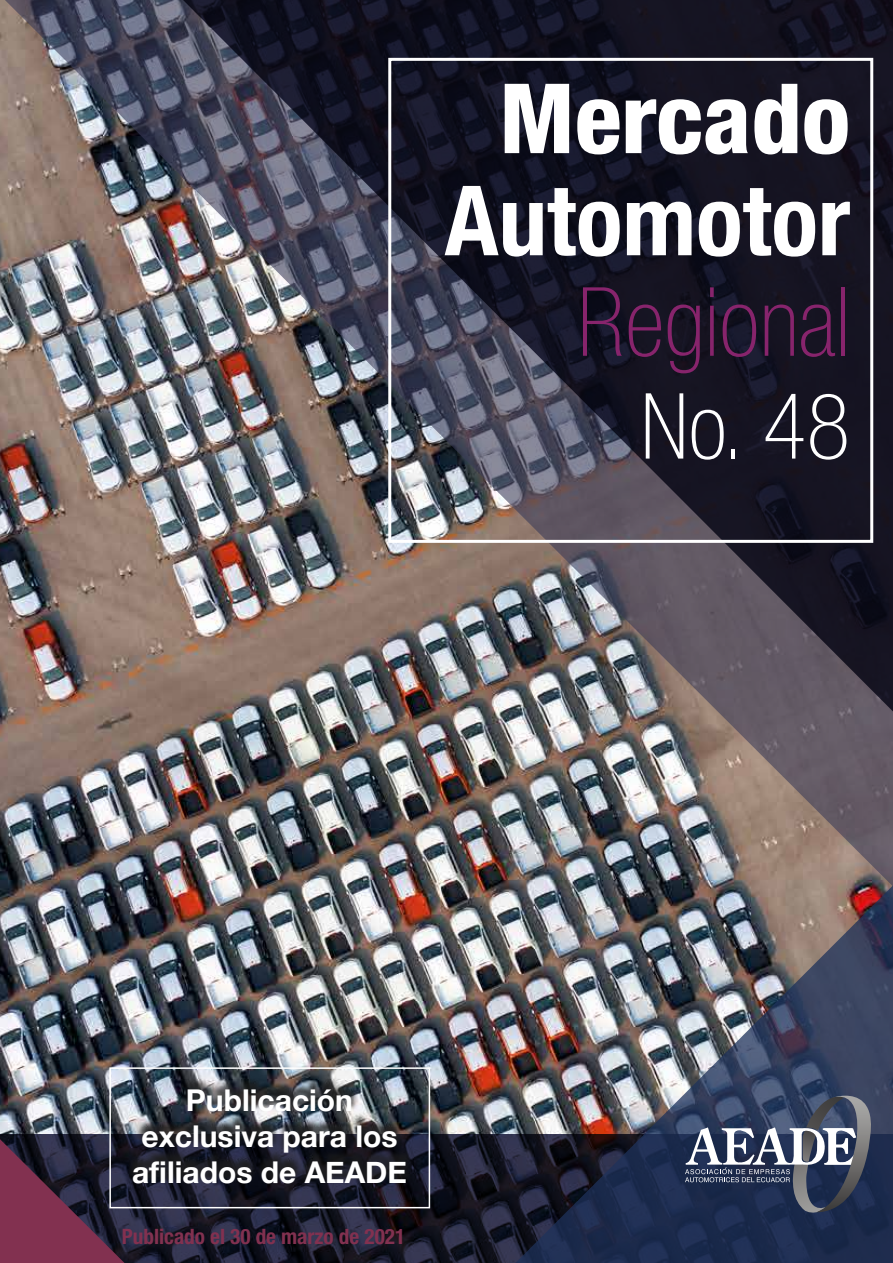
<style>
.page{position:relative;width:893px;height:1263px;background:#fff}
.page>*{position:absolute;margin:0;border:0;box-sizing:border-box;transform-origin:0 0}
.t1{font:700 condensed 97.05px "Helvetica Neue LT Std";color:#fff}
.t2{font:800 condensed 97.05px "Helvetica Neue LT Std";color:#fff}
.t3{font:100 condensed 95.85px "Helvetica Neue LT Std";color:#87246c}
.t4{font:100 condensed 91.35px "Helvetica Neue LT Std";color:#fff}
.t5{font:700 30px/36px "Helvetica Neue";color:#fff;text-align:center}
.t6{font:700 condensed 21.3px "Helvetica Neue LT Std";color:#823150}
</style>
<div class="page">
<img style="left:0;top:0;width:512px;height:1134px">
<img style="left:2px;top:0;width:891px;height:891px">
<img style="left:183px;top:0;width:710px;height:716px">
<div style="left:388px;top:58px;width:485px;height:485px;border:3px solid #fff"></div>
<svg style="left:0;top:1134px;width:512px;height:129px;background:#1b1d2d"></svg>
<svg style="left:0;top:1139px;width:125px;height:124px;background:#662c48"></svg>
<img style="left:512px;top:880px;width:381px;height:383px">
<img style="left:71px;top:1023px;width:397px;height:216px">
<div style="left:109px;top:1067px;width:321px;height:141px;border:2px solid #fff"></div>
<svg style="left:685px;top:1089px;width:187px;height:128px;background:#49546d"></svg>
<h1 class="t2" style="left:499px;top:58px;width:353px">Mercado</h1>
<h1 class="t1" style="left:445px;top:162px;width:407px">Automotor</h1>
<h2 class="t3" style="left:577px;top:268px;width:275px">Regional</h2>
<h3 class="t4" style="left:641px;top:375px;width:211px">No. 48</h3>
<p class="t5" style="left:132px;top:1081px;width:276px">Publicación exclusiva para los afiliados de AEADE</p>
<p class="t6" style="left:122px;top:1223px;width:285px">Publicado el 30 de marzo de 2021</p>
</div>
